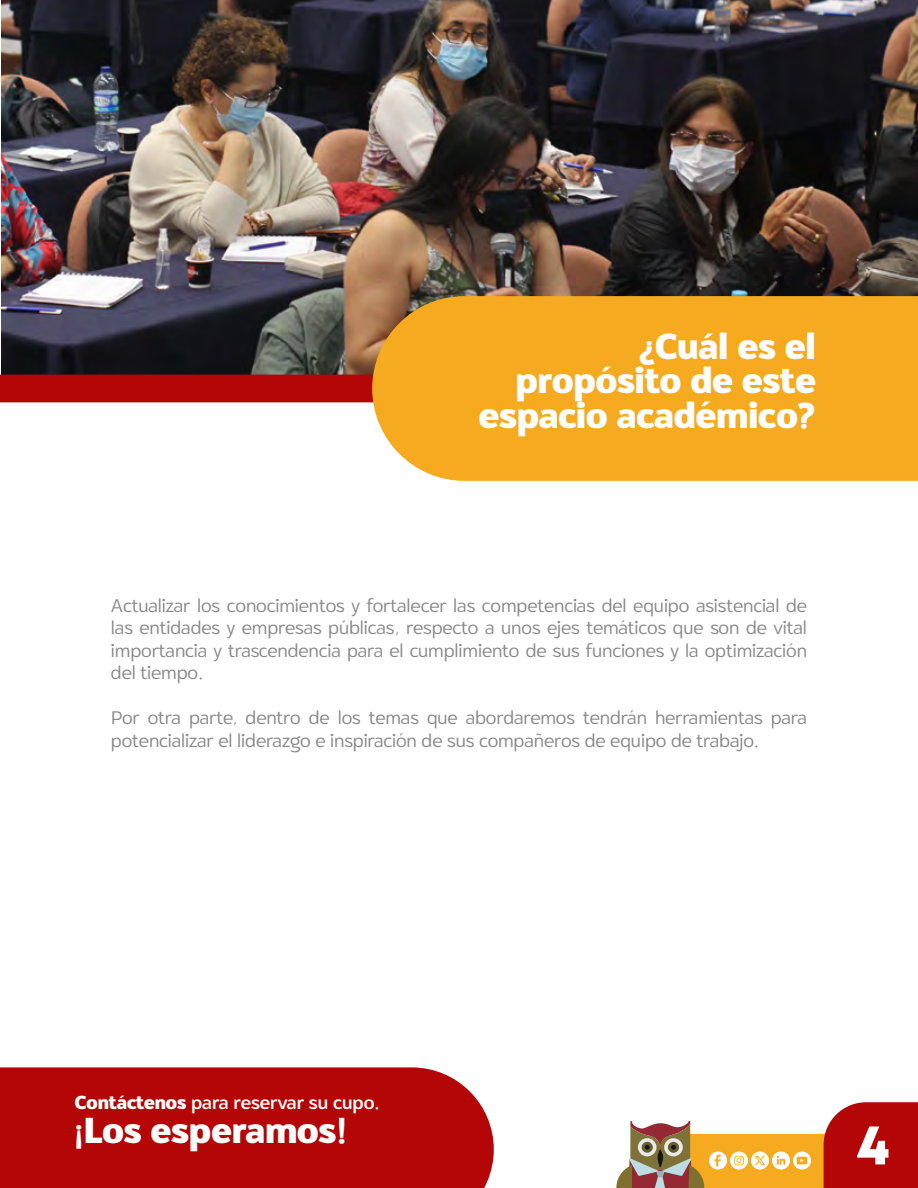
<style>
.page{position:relative;width:918px;height:1188px;background:#fff}
.page>*{position:absolute;margin:0;border:0;box-sizing:border-box;transform-origin:0 0}
.t1{font:800 57px "Mont";color:#fff}
.t2{font:700 34.5px/34.5px "Oliviar Sans";color:#fff;text-align:right}
.t3{font:200 18px/22.5px "Oliviar Sans";letter-spacing:-.005em;color:#878787;text-align:justify}
.t4{font:18px "Oliviar Sans";color:#fff}
.s1{font-weight:700}
</style>
<div class="page">
<img style="left:2px;top:0;width:916px;height:375px">
<div style="left:0;top:375px;width:372px;height:27px;background:#b40606"></div>
<div style="left:372px;top:296px;width:546px;height:185px;background:#f5aa1f"></div>
<svg style="left:616px;top:1102px;width:302px;height:86px"></svg>
<div style="left:0;top:1067px;width:494px;height:121px;background:#b40606"></div>
<h2 class="t2" style="left:479px;top:330px;width:338px">¿Cuál es el propósito de este espacio académico?</h2>
<p class="t3" style="left:111px;top:594px;width:698px">Actualizar los conocimientos y fortalecer las competencias del equipo asistencial de las entidades y empresas públicas, respecto a unos ejes temáticos que son de vital importancia y trascendencia para el cumplimiento de sus funciones y la optimización del tiempo.</p>
<p class="t3" style="left:111px;top:707px;width:698px">Por otra parte, dentro de los temas que abordaremos tendrán herramientas para potencializar el liderazgo e inspiración de sus compañeros de equipo de trabajo.</p>
<p class="t4" style="left:75px;top:1091px;width:306px"><span class="s1">Contáctenos</span> para reservar su cupo.</p>
<h2 class="t2" style="left:75px;top:1114px;width:274px">¡Los esperamos!</h2>
<h1 class="t1" style="left:857px;top:1107px;width:35px">4</h1>
</div>
